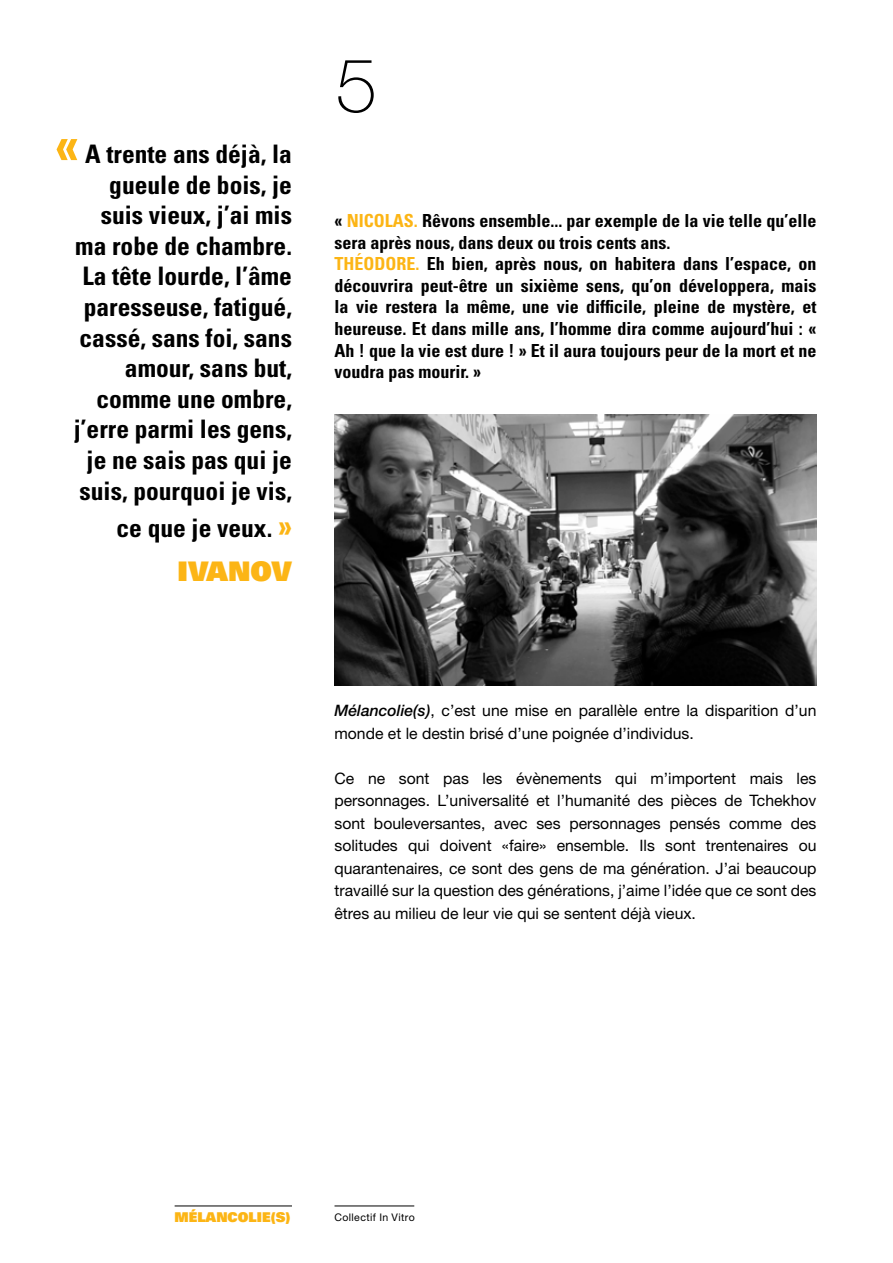
<style>
.page{position:relative;width:893px;height:1263px;background:#fff}
.page>*{position:absolute;margin:0;border:0;box-sizing:border-box;transform-origin:0 0}
.t1{font:100 75px "Helvetica Neue";color:#000}
.t2{font:700 condensed 54px "Univers";color:#fcb515}
.t3{font:900 27px "Univers";color:#fcb515}
.t4{font:700 condensed 25.5px/30.6px "Univers";color:#000;text-align:right}
.t5{font:700 condensed 18px/21.6px "Univers";color:#000}
.t6{font:15.75px/22.5px "Helvetica Neue";color:#000}
.t7{font:900 13.5px "Univers";color:#fcb515}
.t8{font:10.5px "Helvetica Neue";letter-spacing:.035em;color:#000}
.s1{font-size:31.5px;color:#fcb515}
.s2{color:#fcb515}
.s3{font-weight:500;font-style:italic}
</style>
<div class="page">
<hr style="left:175px;top:1205px;width:117px;height:1px;background:#000">
<hr style="left:334px;top:1205px;width:80px;height:1px;background:#000">
<img style="left:334px;top:415px;width:482px;height:271px">
<h2 class="t2" style="left:55px;top:112px;width:25px">«</h2>
<p class="t4" style="left:74px;top:138px;width:220px">A trente ans déjà, la gueule de bois, je suis vieux, j’ai mis ma robe de chambre.<br>La tête lourde, l’âme paresseuse, fatigué, cassé, sans foi, sans amour, sans but, comme une ombre, j’erre parmi les gens, je ne sais pas qui je suis, pourquoi je vis,</p>
<h3 class="t4" style="left:117px;top:513px;width:177px">ce que je veux. <span class="s1">»</span></h3>
<h3 class="t3" style="left:178px;top:553px;width:20px">IVANOV</h3>
<h1 class="t1" style="left:336px;top:43px;width:43px">5</h1>
<p class="t5" style="left:334px;top:210px;width:483px">« <span class="s2">NICOLAS.</span> Rêvons ensemble... par exemple de la vie telle qu’elle sera après nous, dans deux ou trois cents ans.<br><span class="s2">THÉODORE.</span> Eh bien, après nous, on habitera dans l’espace, on découvrira peut-être un sixième sens, qu’on développera, mais la vie restera la même, une vie difficile, pleine de mystère, et heureuse. Et dans mille ans, l’homme dira comme aujourd’hui : « Ah ! que la vie est dure ! » Et il aura toujours peur de la mort et ne voudra pas mourir. »</p>
<p class="t6" style="left:334px;top:699px;width:483px"><span class="s3">Mélancolie(s)</span>, c’est une mise en parallèle entre la disparition d’un monde et le destin brisé d’une poignée d’individus.</p>
<p class="t6" style="left:334px;top:767px;width:483px;text-align:justify">Ce ne sont pas les évènements qui m’importent mais les personnages. L’universalité et l’humanité des pièces de Tchekhov sont bouleversantes, avec ses personnages pensés comme des solitudes qui doivent «faire» ensemble. Ils sont trentenaires ou quarantenaires, ce sont des gens de ma génération. J’ai beaucoup travaillé sur la question des générations, j’aime l’idée que ce sont des êtres au milieu de leur vie qui se sentent déjà vieux.</p>
<p class="t7" style="left:175px;top:1209px;width:118px">MÉLANCOLIE(S)</p>
<p class="t8" style="left:334px;top:1211px;width:82px">Collectif In Vitro</p>
</div>
